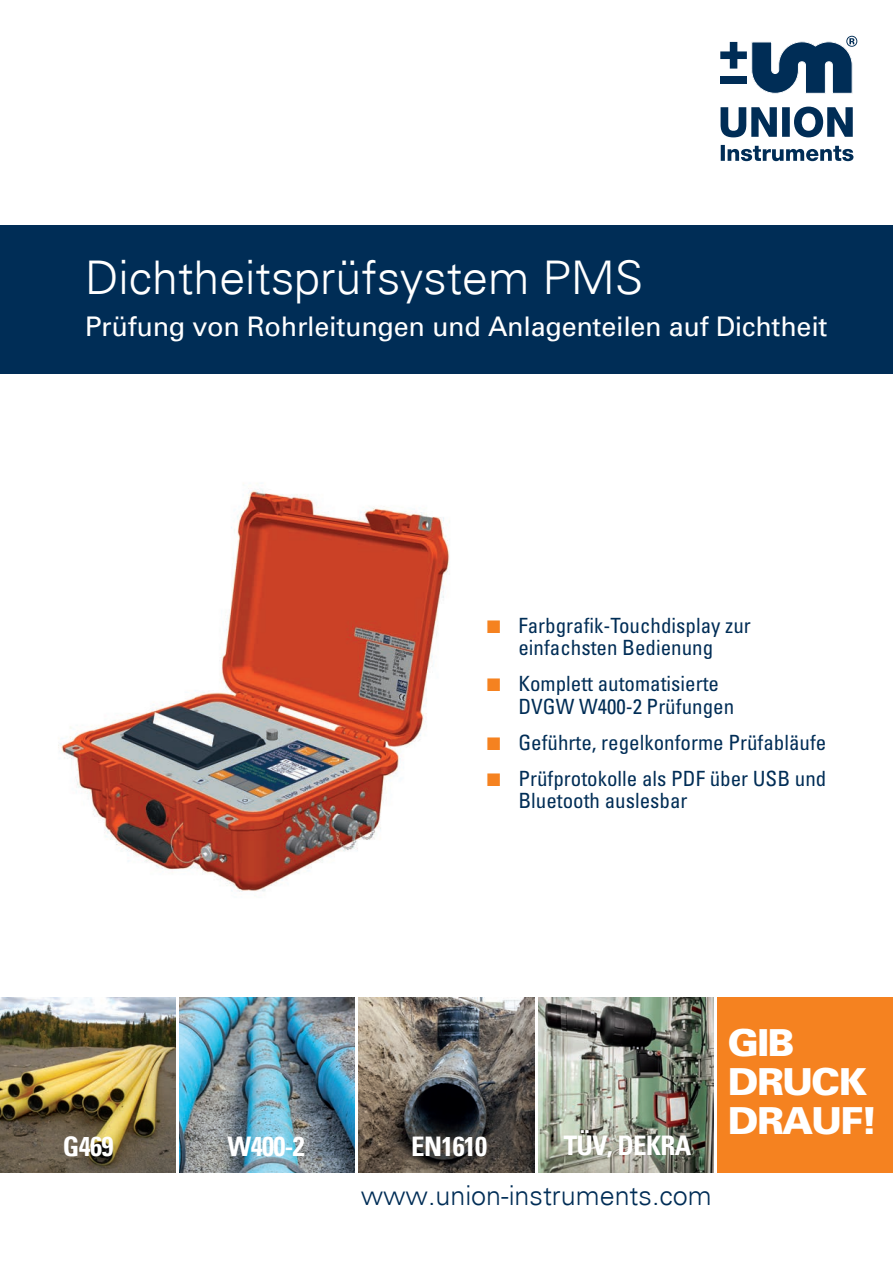
<style>
.page{position:relative;width:893px;height:1263px;background:#fff}
.page>*{position:absolute;margin:0;border:0;box-sizing:border-box;transform-origin:0 0}
.t1{font:300 46.5px "Univers";color:#fff}
.t2{font:900 37.2px/38.7px "Univers";letter-spacing:-.05em;color:#fff}
.t3{font:27px "Univers";letter-spacing:-.01em;color:#fff}
.t4{font:700 condensed 27px "Univers";letter-spacing:-.025em;color:#fff}
.t5{font:300 26.85px "Univers";color:#002d56}
.t6{font:condensed 21px/22.5px "Univers";color:#002d56}
.s1{font-family:"European Pi Three";font-stretch:normal;color:#f58220}
</style>
<div class="page">
<img style="left:0;top:997px;width:175px;height:175px">
<img style="left:179px;top:997px;width:176px;height:175px">
<img style="left:359px;top:997px;width:175px;height:175px">
<img style="left:538px;top:997px;width:175px;height:175px">
<div style="left:718px;top:997px;width:175px;height:175px;background:#f58220"></div>
<svg style="left:721px;top:145px;width:132px;height:16px"></svg>
<svg style="left:721px;top:107px;width:132px;height:30px"></svg>
<svg style="left:720px;top:36px;width:137px;height:57px"></svg>
<div style="left:0;top:225px;width:893px;height:149px;background:#002d56"></div>
<img style="left:58px;top:483px;width:392px;height:409px">
<h1 class="t1" style="left:85px;top:249px;width:559px">Dichtheitsprüfsystem PMS</h1>
<p class="t3" style="left:85px;top:311px;width:744px">Prüfung von Rohrleitungen und Anlagenteilen auf Dichtheit</p>
<p class="t6" style="left:487px;top:614px;width:265px;text-align:center"><span class="s1">-</span> Farbgrafik-Touchdisplay zur einfachsten Bedienung</p>
<p class="t6" style="left:518px;top:672px;width:217px;text-indent:-31px"><span class="s1">-</span> Komplett automatisierte<br>DVGW W400-2 Prüfungen</p>
<p class="t6" style="left:487px;top:730px;width:341px"><span class="s1">-</span> Geführte, regelkonforme Prüfabläufe</p>
<p class="t6" style="left:518px;top:766px;width:309px;text-indent:-31px"><span class="s1">-</span> Prüfprotokolle als PDF über USB und<br>Bluetooth auslesbar</p>
<p class="t4" style="left:63px;top:1130px;width:52px">G469</p>
<p class="t4" style="left:227px;top:1130px;width:79px">W400-2</p>
<p class="t4" style="left:411px;top:1130px;width:78px">EN1610</p>
<p class="t4" style="left:564px;top:1129px;width:129px">TÜV, DEKRA</p>
<p class="t5" style="left:361px;top:1179px;width:352px">www.union-instruments.com</p>
<h2 class="t2" style="left:728px;top:1023px;width:151px">GIB<br>DRUCK<br>DRAUF!</h2>
</div>
